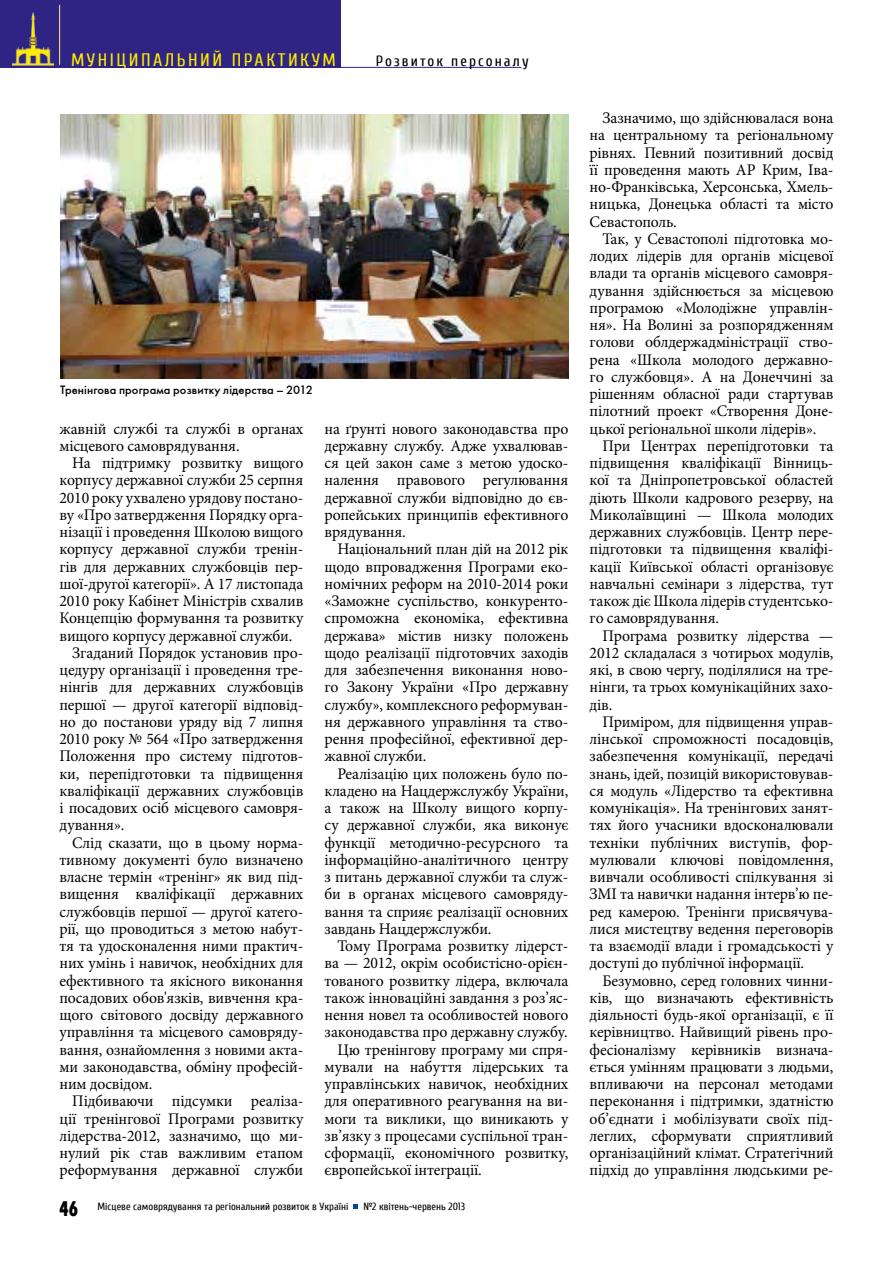
<style>
.page{position:relative;width:893px;height:1263px;background:#fff}
.page>*{position:absolute;margin:0;border:0;box-sizing:border-box;transform-origin:0 0}
.t1{font:21px "Futuris X Cond CTT";color:#000}
.t2{font:18px "Cuprum";letter-spacing:.14em;color:#ffed00}
.t3{font:16.2px/17.2px "Minion Pro";letter-spacing:-.01em;color:#000;text-align:justify}
.t4{font:15px "Cuprum";letter-spacing:.135em;color:#000}
.t5{font:12px "Futuris C";letter-spacing:.005em;color:#000}
.t6{font:10.5px "Cuprum";color:#000}
</style>
<div class="page">
<div style="left:0;top:0;width:341px;height:68px;background:#2f2483"></div>
<hr style="left:59px;top:5px;width:1px;height:60px;background:#ffeb80">
<img style="left:13px;top:12px;width:40px;height:54px">
<svg style="left:354px;top:1204px;width:4px;height:5px"></svg>
<hr style="left:341px;top:67px;width:180px;height:1px;background:#2f2483">
<img style="left:60px;top:115px;width:509px;height:263px">
<p class="t2" style="left:71px;top:50px;width:266px">муніципальний практикум</p>
<p class="t4" style="left:376px;top:52px;width:154px">Розвиток персоналу</p>
<p class="t5" style="left:60px;top:383px;width:254px">Тренінгова програма розвитку лідерства – 2012</p>
<p class="t3" style="left:60px;top:420px;width:245px">жавній службі та службі в органах місцевого самоврядування.</p>
<p class="t3" style="left:72px;top:454px;width:233px">На підтримку розвитку вищого</p>
<p class="t3" style="left:60px;top:472px;width:245px">корпусу державної служби 25 серпня</p>
<p class="t3" style="left:60px;top:489px;width:245px">2010 року ухвалено урядову постано-</p>
<p class="t3" style="left:60px;top:506px;width:245px">ву «Про затвердження Порядку орга-</p>
<p class="t3" style="left:60px;top:523px;width:245px">нізації і проведення Школою вищого</p>
<p class="t3" style="left:60px;top:541px;width:245px">корпусу державної служби тренін-</p>
<p class="t3" style="left:60px;top:558px;width:245px">гів для державних службовців пер-</p>
<p class="t3" style="left:60px;top:575px;width:245px">шої-другої категорії». А 17 листопада</p>
<p class="t3" style="left:60px;top:592px;width:245px">2010 року Кабінет Міністрів схвалив</p>
<p class="t3" style="left:60px;top:610px;width:245px">Концепцію формування та розвитку</p>
<p class="t3" style="left:60px;top:627px;width:234px">вищого корпусу державної служби.</p>
<p class="t3" style="left:72px;top:644px;width:233px">Згаданий Порядок установив про-</p>
<p class="t3" style="left:60px;top:661px;width:245px">цедуру організації і проведення тре-</p>
<p class="t3" style="left:60px;top:679px;width:245px">нінгів для державних службовців</p>
<p class="t3" style="left:60px;top:696px;width:245px">першої — другої категорії відповід-</p>
<p class="t3" style="left:60px;top:713px;width:245px">но до постанови уряду від 7 липня</p>
<p class="t3" style="left:60px;top:730px;width:245px">2010 року № 564 «Про затвердження</p>
<p class="t3" style="left:60px;top:748px;width:245px">Положення про систему підготов-</p>
<p class="t3" style="left:60px;top:765px;width:245px">ки, перепідготовки та підвищення</p>
<p class="t3" style="left:60px;top:782px;width:245px">кваліфікації державних службовців</p>
<p class="t3" style="left:60px;top:799px;width:245px">і посадових осіб місцевого самовря-</p>
<p class="t3" style="left:60px;top:817px;width:66px">дування».</p>
<p class="t3" style="left:72px;top:834px;width:233px">Слід сказати, що в цьому норма-</p>
<p class="t3" style="left:60px;top:851px;width:245px">тивному документі було визначено</p>
<p class="t3" style="left:60px;top:868px;width:245px">власне термін «тренінг» як вид під-</p>
<p class="t3" style="left:60px;top:886px;width:245px">вищення кваліфікації державних</p>
<p class="t3" style="left:60px;top:903px;width:245px">службовців першої — другої катего-</p>
<p class="t3" style="left:60px;top:920px;width:245px">рії, що проводиться з метою набут-</p>
<p class="t3" style="left:60px;top:937px;width:245px">тя та удосконалення ними практич-</p>
<p class="t3" style="left:60px;top:955px;width:245px">них умінь і навичок, необхідних для</p>
<p class="t3" style="left:60px;top:972px;width:245px">ефективного та якісного виконання</p>
<p class="t3" style="left:60px;top:989px;width:245px">посадових обов'язків, вивчення кра-</p>
<p class="t3" style="left:60px;top:1006px;width:245px">щого світового досвіду державного</p>
<p class="t3" style="left:60px;top:1024px;width:245px">управління та місцевого самовряду-</p>
<p class="t3" style="left:60px;top:1041px;width:245px">вання, ознайомлення з новими акта-</p>
<p class="t3" style="left:60px;top:1058px;width:245px">ми законодавства, обміну професій-</p>
<p class="t3" style="left:60px;top:1075px;width:94px">ним досвідом.</p>
<p class="t3" style="left:72px;top:1093px;width:233px">Підбиваючи підсумки реаліза-</p>
<p class="t3" style="left:60px;top:1110px;width:245px">ції тренінгової Програми розвитку</p>
<p class="t3" style="left:60px;top:1127px;width:245px">лідерства-2012, зазначимо, що ми-</p>
<p class="t3" style="left:60px;top:1144px;width:245px">нулий рік став важливим етапом</p>
<p class="t3" style="left:60px;top:1162px;width:245px">реформування державної служби</p>
<p class="t3" style="left:325px;top:420px;width:245px">на ґрунті нового законодавства про державну службу. Адже ухвалював&shy;ся цей закон саме з метою удоско&shy;налення правового регулювання державної служби відповідно до єв&shy;ропейських принципів ефективного врядування.</p>
<p class="t3" style="left:325px;top:541px;width:245px;text-indent:13px">Національний план дій на 2012 рік щодо впровадження Програми еко&shy;номічних реформ на 2010-2014 роки «Заможне суспільство, конкуренто&shy;спроможна економіка, ефективна держава» містив низку положень щодо реалізації підготовчих заходів для забезпечення виконання ново&shy;го Закону України «Про державну службу», комплексного реформуван&shy;ня державного управління та ство&shy;рення професійної, ефективної дер&shy;жавної служби.</p>
<p class="t3" style="left:325px;top:765px;width:245px;text-indent:13px">Реалізацію цих положень було по&shy;кладено на Нацдержслужбу України, а також на Школу вищого корпу&shy;су державної служби, яка виконує функції методично-ресурсного та інформаційно-аналітичного центру з питань державної служби та служ&shy;би в органах місцевого самовряду&shy;вання та сприяє реалізації основних завдань Нацдержслужби.</p>
<p class="t3" style="left:337px;top:937px;width:231px">Тому Програма розвитку лідерст-</p>
<p class="t3" style="left:325px;top:955px;width:245px">ва — 2012, окрім особистісно-орієн-</p>
<p class="t3" style="left:325px;top:972px;width:245px">тованого розвитку лідера, включала</p>
<p class="t3" style="left:325px;top:989px;width:245px">також інноваційні завдання з роз’яс-</p>
<p class="t3" style="left:325px;top:1006px;width:245px">нення новел та особливостей нового</p>
<p class="t3" style="left:325px;top:1024px;width:244px">законодавства про державну службу.</p>
<p class="t3" style="left:337px;top:1041px;width:233px">Цю тренінгову програму ми спря-</p>
<p class="t3" style="left:325px;top:1058px;width:245px">мували на набуття лідерських та</p>
<p class="t3" style="left:325px;top:1075px;width:245px">управлінських навичок, необхідних</p>
<p class="t3" style="left:325px;top:1093px;width:245px">для оперативного реагування на ви-</p>
<p class="t3" style="left:325px;top:1110px;width:245px">моги та виклики, що виникають у</p>
<p class="t3" style="left:325px;top:1127px;width:245px">зв’язку з процесами суспільної тран-</p>
<p class="t3" style="left:325px;top:1144px;width:245px">сформації, економічного розвитку,</p>
<p class="t3" style="left:325px;top:1162px;width:159px">європейської інтеграції.</p>
<p class="t1" style="left:60px;top:1197px;width:20px">46</p>
<p class="t6" style="left:98px;top:1200px;width:252px">Місцеве самоврядування та регіональний розвиток в Україні</p>
<p class="t6" style="left:363px;top:1200px;width:103px">№2 квітень-червень 2013</p>
<p class="t3" style="left:590px;top:109px;width:245px;text-indent:13px">Зазначимо, що здійснювалася вона на центральному та регіональному рівнях. Певний позитивний досвід її проведення мають АР Крим, Іва&shy;но-Франківська, Херсонська, Хмель&shy;ницька, Донецька області та місто Севастополь.</p>
<p class="t3" style="left:590px;top:230px;width:245px;text-indent:13px">Так, у Севастополі підготовка мо&shy;лодих лідерів для органів місцевої влади та органів місцевого самовря&shy;дування здійснюється за місцевою програмою «Молодіжне управлін&shy;ня». На Волині за розпорядженням голови облдержадміністрації ство&shy;рена «Школа молодого державно&shy;го службовця». А на Донеччині за рішенням обласної ради стартував пілотний проект «Створення Доне&shy;цької регіональної школи лідерів».</p>
<p class="t3" style="left:590px;top:437px;width:245px;text-indent:13px">При Центрах перепідготовки та підвищення кваліфікації Вінниць&shy;кої та Дніпропетровської областей діють Школи кадрового резерву, на Миколаївщині — Школа молодих державних службовців. Центр пере&shy;підготовки та підвищення кваліфі&shy;кації Київської області організовує навчальні семінари з лідерства, тут також діє Школа лідерів студентсько&shy;го самоврядування.</p>
<p class="t3" style="left:590px;top:627px;width:245px;text-indent:13px">Програма розвитку лідерства — 2012 складалася з чотирьох модулів, які, в свою чергу, поділялися на тре&shy;нінги, та трьох комунікаційних захо&shy;дів.</p>
<p class="t3" style="left:590px;top:713px;width:245px;text-indent:13px">Приміром, для підвищення управ&shy;лінської спроможності посадовців, забезпечення комунікації, передачі знань, ідей, позицій використовував&shy;ся модуль «Лідерство та ефективна комунікація». На тренінгових занят&shy;тях його учасники вдосконалювали техніки публічних виступів, фор&shy;мулювали ключові повідомлення, вивчали особливості спілкування зі ЗМІ та навички надання інтерв’ю пе&shy;ред камерою. Тренінги присвячува&shy;лися мистецтву ведення переговорів та взаємодії влади і громадськості у доступі до публічної інформації.</p>
<p class="t3" style="left:590px;top:972px;width:245px;text-indent:13px">Безумовно, серед головних чинни&shy;ків, що визначають ефективність діяльності будь-якої організації, є її керівництво. Найвищий рівень про&shy;фесіоналізму керівників визнача&shy;ється умінням працювати з людьми, впливаючи на персонал методами переконання і підтримки, здатністю об’єднати і мобілізувати своїх під&shy;леглих, сформувати сприятливий організаційний клімат. Стратегічний підхід до управління людськими ре-</p>
</div>
